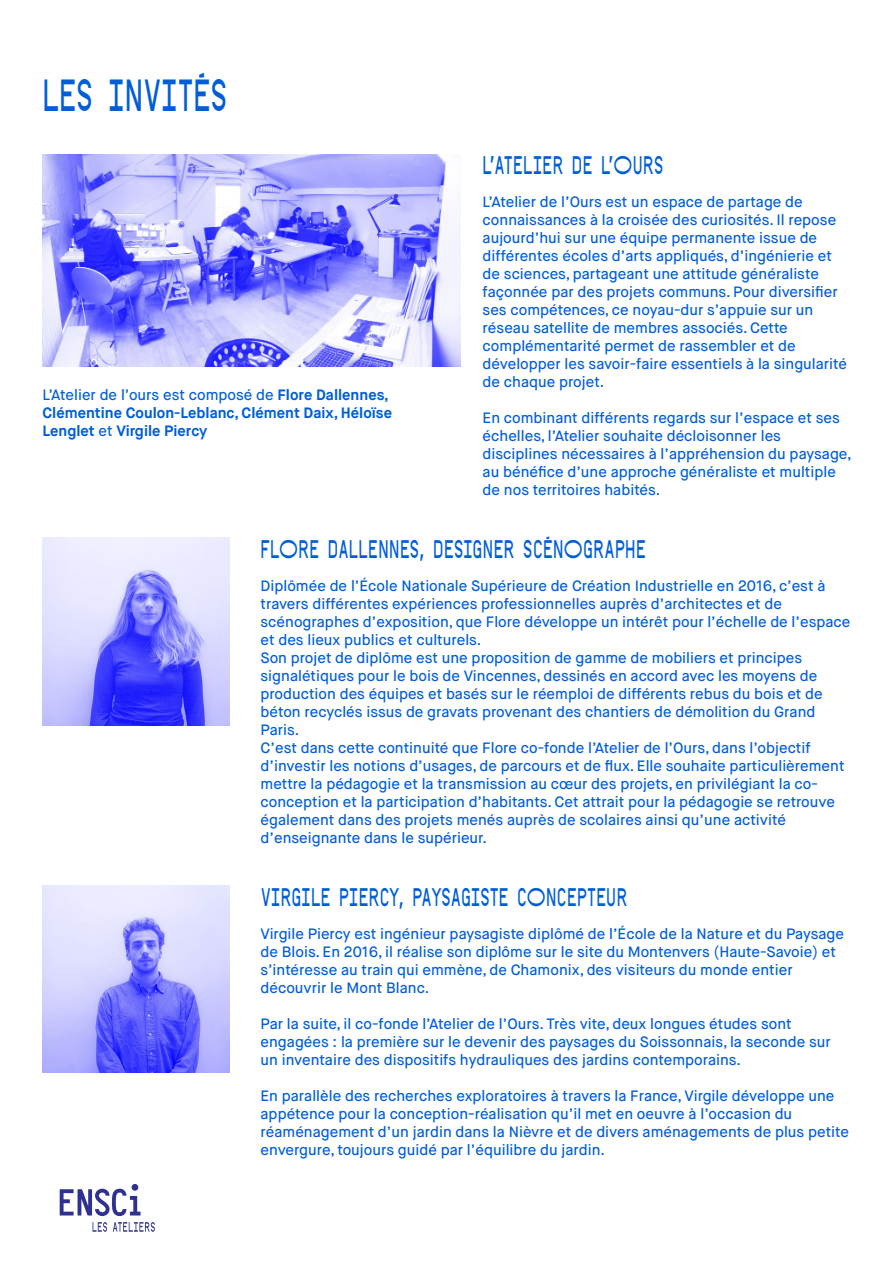
<style>
.page{position:relative;width:893px;height:1263px;background:#fff}
.page>*{position:absolute;margin:0;border:0;box-sizing:border-box;transform-origin:0 0}
.t1{font:45px "Atelier";letter-spacing:-.015em;color:#015ed7}
.t2{font:25.5px "Atelier";letter-spacing:.005em;color:#015ed7}
.t3{font:500 15px/18px "Maison Neue";color:#015ed7}
.t4{font:700 15px/18px "Maison Neue";color:#015ed7}
.s1{font-weight:500}
</style>
<div class="page">
<svg style="left:60px;top:1184px;width:81px;height:32px"></svg>
<svg style="left:93px;top:1222px;width:62px;height:10px"></svg>
<img style="left:43px;top:538px;width:187px;height:187px">
<img style="left:43px;top:886px;width:187px;height:187px">
<img style="left:43px;top:154px;width:417px;height:213px">
<p class="t1" style="left:42px;top:67px;width:186px">LES INVITÉS</p>
<p class="t4" style="left:42px;top:385px;width:351px"><span class="s1">L’Atelier de l’ours est composé de</span> Flore Dallennes,<br>Clémentine Coulon-Leblanc, Clément Daix, Héloïse<br>Lenglet <span class="s1">et</span> Virgile Piercy</p>
<p class="t2" style="left:483px;top:149px;width:182px">L’ATELIER DE L’OURS</p>
<p class="t3" style="left:483px;top:193px;width:355px">L’Atelier de l’Ours est un espace de partage de connaissances à la croisée des curiosités. Il repose</p>
<p class="t3" style="left:483px;top:229px;width:357px">aujourd’hui sur une équipe permanente issue de différentes écoles d’arts appliqués, d’ingénierie et de sciences, partageant une attitude généraliste façonnée par des projets communs. Pour diversifier ses compétences, ce noyau-dur s’appuie sur un réseau satellite de membres associés. Cette</p>
<p class="t3" style="left:483px;top:337px;width:366px">complémentarité permet de rassembler et de développer les savoir-faire essentiels à la singularité de chaque projet.</p>
<p class="t3" style="left:483px;top:409px;width:371px">En combinant différents regards sur l’espace et ses échelles, l’Atelier souhaite décloisonner les disciplines nécessaires à l’appréhension du paysage, au bénéfice d’une approche généraliste et multiple de nos territoires habités.</p>
<p class="t2" style="left:261px;top:533px;width:387px">FLORE DALLENNES, DESIGNER SCÉNOGRAPHE</p>
<p class="t3" style="left:261px;top:577px;width:591px">Diplômée de l’École Nationale Supérieure de Création Industrielle en 2016, c’est à travers différentes expériences professionnelles auprès d’architectes et de scénographes d’exposition, que Flore développe un intérêt pour l’échelle de l’espace et des lieux publics et culturels.</p>
<p class="t3" style="left:261px;top:649px;width:564px">Son projet de diplôme est une proposition de gamme de mobiliers et principes signalétiques pour le bois de Vincennes, dessinés en accord avec les moyens de production des équipes et basés sur le réemploi de différents rebus du bois et de béton recyclés issus de gravats provenant des chantiers de démolition du Grand Paris.</p>
<p class="t3" style="left:261px;top:739px;width:586px">C’est dans cette continuité que Flore co-fonde l’Atelier de l’Ours, dans l’objectif d’investir les notions d’usages, de parcours et de flux. Elle souhaite particulièrement mettre la pédagogie et la transmission au cœur des projets, en privilégiant la co&shy;conception et la participation d’habitants. Cet attrait pour la pédagogie se retrouve également dans des projets menés auprès de scolaires ainsi qu’une activité d’enseignante dans le supérieur.</p>
<p class="t2" style="left:261px;top:881px;width:368px">VIRGILE PIERCY, PAYSAGISTE CONCEPTEUR</p>
<p class="t3" style="left:261px;top:925px;width:585px">Virgile Piercy est ingénieur paysagiste diplômé de l’École de la Nature et du Paysage de Blois. En 2016, il réalise son diplôme sur le site du Montenvers (Haute-Savoie) et s’intéresse au train qui emmène, de Chamonix, des visiteurs du monde entier découvrir le Mont Blanc.</p>
<p class="t3" style="left:261px;top:1015px;width:572px">Par la suite, il co-fonde l’Atelier de l’Ours. Très vite, deux longues études sont engagées : la première sur le devenir des paysages du Soissonnais, la seconde sur un inventaire des dispositifs hydrauliques des jardins contemporains.</p>
<p class="t3" style="left:261px;top:1087px;width:590px">En parallèle des recherches exploratoires à travers la France, Virgile développe une appétence pour la conception-réalisation qu’il met en oeuvre à l’occasion du réaménagement d’un jardin dans la Nièvre et de divers aménagements de plus petite envergure, toujours guidé par l’équilibre du jardin.</p>
</div>
